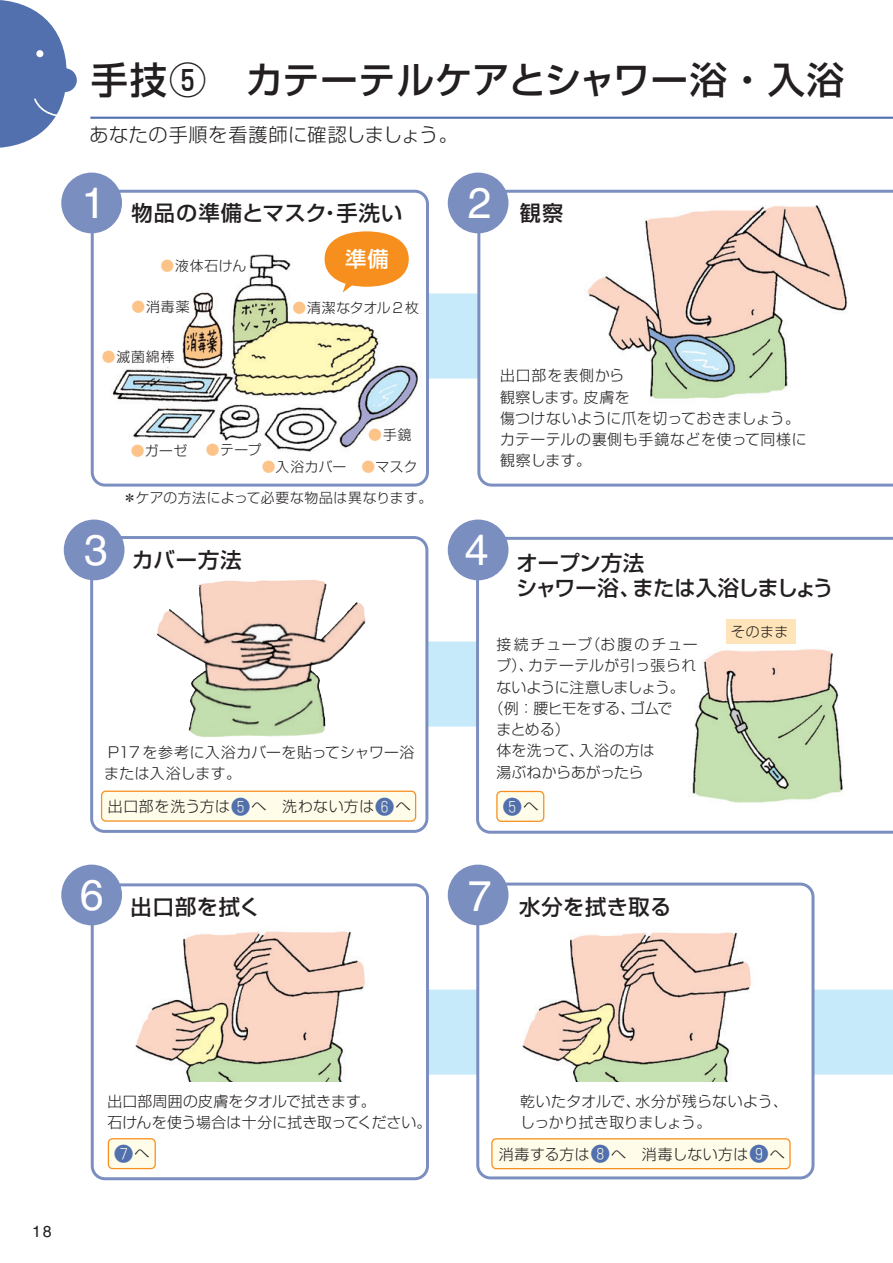
<style>
.page{position:relative;width:893px;height:1263px;background:#fff}
.page>*{position:absolute;margin:0;border:0;box-sizing:border-box;transform-origin:0 0}
.t1{font:43.05px "Helvetica";color:#fff}
.t2{font:500 37.2px "Shin Go Pr 6";letter-spacing:.02em;color:#231f20}
.t3{font:500 21.3px/25.5px "Shin Go Pr 6";letter-spacing:-.015em;color:#231f20}
.t4{font:500 21.3px "Shin Go Pr 6";letter-spacing:.015em;color:#231f20}
.t5{font:500 21.3px "Shin Go Pr 6";letter-spacing:.05em;color:#231f20}
.t6{font:500 21.3px "Shin Go Pr 6";color:#fff}
.t7{font:300 19.2px "Shin Go Pr 6";letter-spacing:.025em;color:#231f20}
.t8{font:300 19.2px "Shin Go Pr 6";color:#5170ad}
.t9{font:15.9px "Helvetica";color:#231f20}
.t10{font:300 14.85px/21.3px "Shin Go Pr 6";letter-spacing:.015em;color:#231f20}
.t11{font:300 14.85px/21.3px "Shin Go Pr 6";letter-spacing:.035em;color:#231f20}
.t12{font:300 14.85px "Shin Go Pr 6";letter-spacing:.04em;color:#231f20}
.t13{font:300 14.85px "Shin Go Pr 6";letter-spacing:-.015em;color:#231f20}
.t14{font:300 14.85px "Shin Go Pr 6";letter-spacing:.1em;color:#231f20}
.t15{font:300 14.85px "Shin Go Pr 6";letter-spacing:-.04em;color:#231f20}
.t16{font:300 13.8px "Shin Go Pr 6";letter-spacing:.04em;color:#231f20}
.s1{color:#fcc488}
.s2{font-size:19.2px;color:#5170ad}
.s3{font-size:14.85px;color:#231f20}
</style>
<div class="page">
<div style="left:257px;top:989px;width:636px;height:86px;background:#c6eafa"></div>
<div style="left:257px;top:641px;width:636px;height:86px;background:#c6eafa"></div>
<div style="left:257px;top:293px;width:636px;height:86px;background:#c6eafa"></div>
<div style="left:91px;top:190px;width:338px;height:297px;border:3px solid #7b8ec0;border-radius:13px"></div>
<svg style="left:477px;top:190px;width:416px;height:297px"></svg>
<div style="left:478px;top:884px;width:335px;height:294px;background:#fff;border-radius:13px"></div>
<div style="left:476px;top:882px;width:338px;height:297px;border:3px solid #7b8ec0;border-radius:13px"></div>
<div style="left:92px;top:885px;width:335px;height:294px;background:#fff;border-radius:13px"></div>
<div style="left:91px;top:883px;width:338px;height:297px;border:3px solid #7b8ec0;border-radius:13px"></div>
<svg style="left:92px;top:537px;width:335px;height:294px"></svg>
<div style="left:90px;top:536px;width:338px;height:297px;border:3px solid #7b8ec0;border-radius:13px"></div>
<svg style="left:476px;top:537px;width:417px;height:297px"></svg>
<img style="left:578px;top:199px;width:273px;height:204px">
<img style="left:112px;top:231px;width:311px;height:221px">
<img style="left:159px;top:580px;width:134px;height:55px">
<img style="left:641px;top:635px;width:252px;height:184px">
<div style="left:492px;top:1139px;width:298px;height:30px;background:#fffde9;border-radius:4px"></div>
<div style="left:491px;top:1138px;width:300px;height:31px;border:1px solid #f68f1e;border-radius:4px"></div>
<hr style="left:90px;top:117px;width:803px;height:2px;background:#5170ad">
<div style="left:448px;top:173px;width:60px;height:60px;background:#7b8ec0;border-radius:50%"></div>
<div style="left:448px;top:865px;width:60px;height:60px;background:#7b8ec0;border-radius:50%"></div>
<div style="left:61px;top:865px;width:61px;height:60px;background:#7b8ec0;border-radius:50%"></div>
<div style="left:448px;top:519px;width:60px;height:61px;background:#7b8ec0;border-radius:50%"></div>
<div style="left:102px;top:791px;width:314px;height:30px;background:#fffde9;border-radius:4px"></div>
<div style="left:101px;top:790px;width:315px;height:32px;border:1px solid #f68f1e;border-radius:4px"></div>
<div style="left:64px;top:519px;width:61px;height:61px;background:#7b8ec0;border-radius:50%"></div>
<svg style="left:343px;top:282px;width:13px;height:11px"></svg>
<div style="left:325px;top:231px;width:84px;height:56px;background:#f68f1e;border-radius:50%"></div>
<div style="left:727px;top:619px;width:69px;height:24px;background:#fee4b8"></div>
<img style="left:522px;top:932px;width:229px;height:150px">
<img style="left:135px;top:931px;width:230px;height:150px">
<div style="left:61px;top:173px;width:61px;height:60px;background:#7b8ec0;border-radius:50%"></div>
<div style="left:108px;top:1139px;width:47px;height:29px;background:#fffde9;border-radius:4px"></div>
<div style="left:108px;top:1138px;width:48px;height:31px;border:1px solid #f68f1e;border-radius:4px"></div>
<div style="left:497px;top:791px;width:47px;height:30px;background:#fffde9;border-radius:4px"></div>
<div style="left:496px;top:791px;width:48px;height:31px;border:1px solid #f68f1e;border-radius:4px"></div>
<div style="left:53px;top:68px;width:24px;height:24px;background:#5170ad;border-radius:50%"></div>
<svg style="left:0;top:0;width:67px;height:148px"></svg>
<h2 class="t2" style="left:91px;top:49px;width:755px">手技⑤　カテーテルケアとシャワー浴・入浴</h2>
<p class="t7" style="left:89px;top:119px;width:370px">あなたの手順を看護師に確認しましょう。</p>
<h1 class="t1" style="left:81px;top:177px;width:25px">1</h1>
<h3 class="t5" style="left:132px;top:196px;width:272px">物品の準備とマスク・手洗い</h3>
<p class="t16" style="left:160px;top:254px;width:87px"><span class="s1">●</span>液体石けん</p>
<h3 class="t6" style="left:345px;top:241px;width:45px">準備</h3>
<p class="t16" style="left:132px;top:296px;width:60px"><span class="s1">●</span>消毒薬</p>
<p class="t16" style="left:102px;top:345px;width:74px"><span class="s1">●</span>滅菌綿棒</p>
<p class="t16" style="left:292px;top:297px;width:128px"><span class="s1">●</span>清潔なタオル2枚</p>
<p class="t16" style="left:368px;top:423px;width:45px"><span class="s1">●</span>手鏡</p>
<p class="t16" style="left:206px;top:438px;width:57px"><span class="s1">●</span>テープ</p>
<p class="t16" style="left:131px;top:439px;width:58px"><span class="s1">●</span>ガーゼ</p>
<p class="t16" style="left:123px;top:486px;width:311px">＊ケアの方法によって必要な物品は異なります。</p>
<p class="t16" style="left:262px;top:455px;width:157px"><span class="s1">●</span>入浴カバー <span class="s1">●</span>マスク</p>
<h3 class="t4" style="left:84px;top:543px;width:159px"><sup>3</sup> カバー方法</h3>
<p class="t10" style="left:104px;top:740px;width:312px">P17を参考に入浴カバーを貼ってシャワー浴または入浴します。</p>
<p class="t12" style="left:108px;top:794px;width:304px">出口部を洗う方は<span class="s2">❺</span>へ　洗わない方は<span class="s2">❻</span>へ</p>
<h3 class="t4" style="left:468px;top:195px;width:97px"><sup>2</sup> 観察</h3>
<p class="t11" style="left:500px;top:364px;width:308px">出口部を表側から<br>観察します。皮膚を<br>傷つけないように爪を切っておきましょう。カテーテルの裏側も手鏡などを使って同様に観察します。</p>
<h3 class="t3" style="left:516px;top:548px;width:319px;text-indent:-51px"><sup>4</sup> オープン方法　<br>シャワー浴、または入浴しましょう</h3>
<p class="t14" style="left:496px;top:632px;width:203px">接続チューブ（お腹のチュー</p>
<p class="t10" style="left:496px;top:654px;width:201px">ブ）、カテーテルが引っ張られ</p>
<p class="t15" style="left:496px;top:675px;width:190px">ないように注意しましょう。</p>
<p class="t13" style="left:489px;top:696px;width:185px">（例：腰ヒモをする、ゴムで</p>
<p class="t10" style="left:496px;top:717px;width:75px">まとめる）</p>
<p class="t10" style="left:496px;top:739px;width:160px">体を洗って、入浴の方は</p>
<p class="t13" style="left:496px;top:760px;width:148px">湯ぶねからあがったら</p>
<p class="t8" style="left:503px;top:791px;width:37px">❺<span class="s3">へ</span></p>
<p class="t16" style="left:731px;top:620px;width:59px">そのまま</p>
<h3 class="t4" style="left:80px;top:890px;width:182px"><sup>6</sup> 出口部を拭く</h3>
<h1 class="t1" style="left:468px;top:871px;width:25px">7</h1>
<h3 class="t4" style="left:519px;top:890px;width:154px">水分を拭き取る</h3>
<p class="t9" style="left:32px;top:1223px;width:21px">18</p>
<p class="t10" style="left:108px;top:1089px;width:325px">出口部周囲の皮膚をタオルで拭きます。<br>石けんを使う場合は十分に拭き取ってください。</p>
<p class="t10" style="left:520px;top:1089px;width:269px">乾いたタオルで、水分が残らないよう、しっかり拭き取りましょう。</p>
<p class="t8" style="left:114px;top:1138px;width:37px">❼<span class="s3">へ</span></p>
<p class="t12" style="left:499px;top:1142px;width:287px">消毒する方は<span class="s2">❽</span>へ　消毒しない方は<span class="s2">❾</span>へ</p>
</div>
